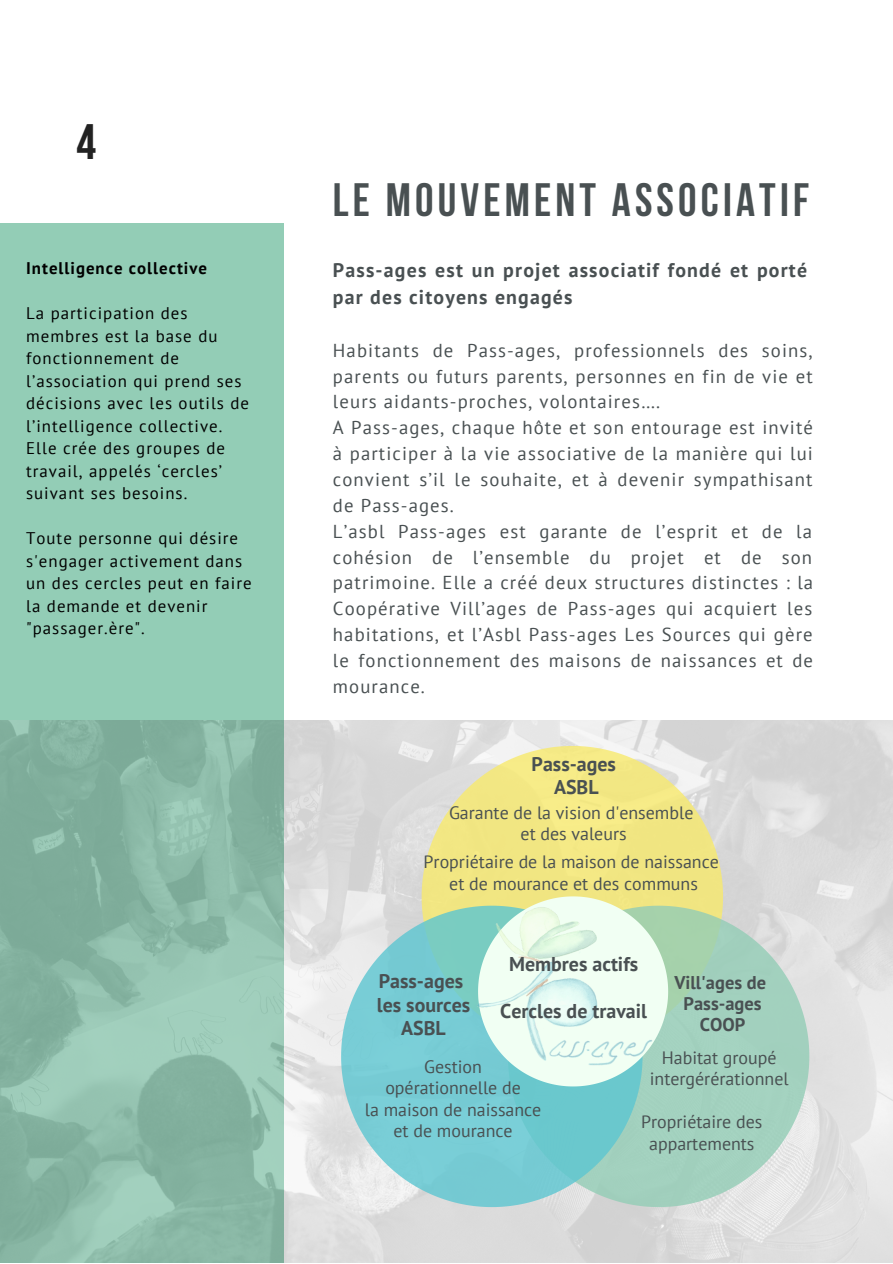
<style>
.page{position:relative;width:893px;height:1264px;background:#fff}
.page>*{position:absolute;margin:0;border:0;box-sizing:border-box;transform-origin:0 0}
.t1{font:700 49.65px "Bebas Neue";color:#222}
.t2{font:700 46.65px "Bebas Neue";letter-spacing:.09em;color:#495052}
.t3{font:700 19.95px/23.5px "PT Sans";color:#495052;text-align:center}
.t4{font:700 19.8px/27px "PT Sans";letter-spacing:.06em;color:#495052}
.t5{font:18.75px/25.8px "PT Sans";letter-spacing:.06em;color:#495052}
.t6{font:700 18.45px/21.3px "PT Sans";color:#495052;text-align:center}
.t7{font:17.85px/21.3px "PT Sans";color:#495052;text-align:center}
.t8{font:16.8px/22.5px "PT Sans";letter-spacing:.06em;color:#000}
.t9{font:700 16.8px "PT Sans";letter-spacing:.06em;color:#000}
</style>
<div class="page">
<div style="left:0;top:223px;width:283px;height:1039px;background:#93cdb6"></div>
<img style="left:0;top:720px;width:892px;height:542px">
<svg style="left:421px;top:746px;width:302px;height:159px;background:#efe697"></svg>
<svg style="left:642px;top:905px;width:167px;height:302px;background:#b0d4c3"></svg>
<svg style="left:341px;top:905px;width:301px;height:302px;background:#8cd0d3"></svg>
<svg style="left:478px;top:896px;width:190px;height:190px"></svg>
<img style="left:475px;top:905px;width:178px;height:162px">
<h1 class="t1" style="left:76px;top:121px;width:21px">4</h1>
<p class="t9" style="left:26px;top:257px;width:182px">Intelligence collective</p>
<p class="t8" style="left:26px;top:302px;width:224px">La participation des membres est la base du fonctionnement de l’association qui prend ses décisions avec les outils de l’intelligence collective.<br>Elle crée des groupes de travail, appelés ‘cercles’ suivant ses besoins.</p>
<p class="t8" style="left:26px;top:526px;width:227px">Toute personne qui désire s'engager activement dans un des cercles peut en faire la demande et devenir "passager.ère".</p>
<h2 class="t2" style="left:333px;top:181px;width:477px">LE MOUVEMENT ASSOCIATIF</h2>
<p class="t4" style="left:333px;top:256px;width:475px">Pass-ages est un projet associatif fondé et porté par des citoyens engagés</p>
<p class="t5" style="left:333px;top:337px;width:481px">Habitants de Pass-ages, professionnels des soins, parents ou futurs parents, personnes en fin de vie et leurs aidants-proches, volontaires….<br>A Pass-ages, chaque hôte et son entourage est invité à participer à la vie associative de la manière qui lui convient s’il le souhaite, et à devenir sympathisant de Pass-ages.<br>L’asbl Pass-ages est garante de l’esprit et de la cohésion de l’ensemble du projet et de son patrimoine. Elle a créé deux structures distinctes : la Coopérative Vill’ages de Pass-ages qui acquiert les habitations, et l’Asbl Pass-ages Les Sources qui gère le fonctionnement des maisons de naissances et de mourance.</p>
<p class="t3" style="left:531px;top:751px;width:86px">Pass-ages<br>ASBL</p>
<p class="t7" style="left:449px;top:802px;width:246px">Garante de la vision d'ensemble et des valeurs</p>
<p class="t7" style="left:423px;top:851px;width:297px">Propriétaire de la maison de naissance et de mourance et des communs</p>
<p class="t3" style="left:377px;top:969px;width:95px">Pass-ages les sources<br>ASBL</p>
<p class="t3" style="left:509px;top:951px;width:130px">Membres actifs</p>
<p class="t3" style="left:500px;top:999px;width:148px">Cercles de travail</p>
<p class="t6" style="left:674px;top:971px;width:93px">Vill'ages de<br>Pass-ages<br>COOP</p>
<p class="t7" style="left:365px;top:1055px;width:178px">Gestion<br>opérationnelle de<br>la maison de naissance et de mourance</p>
<p class="t7" style="left:649px;top:1046px;width:140px">Habitat groupé intergérérationnel</p>
<p class="t7" style="left:641px;top:1110px;width:123px">Propriétaire des appartements</p>
</div>
